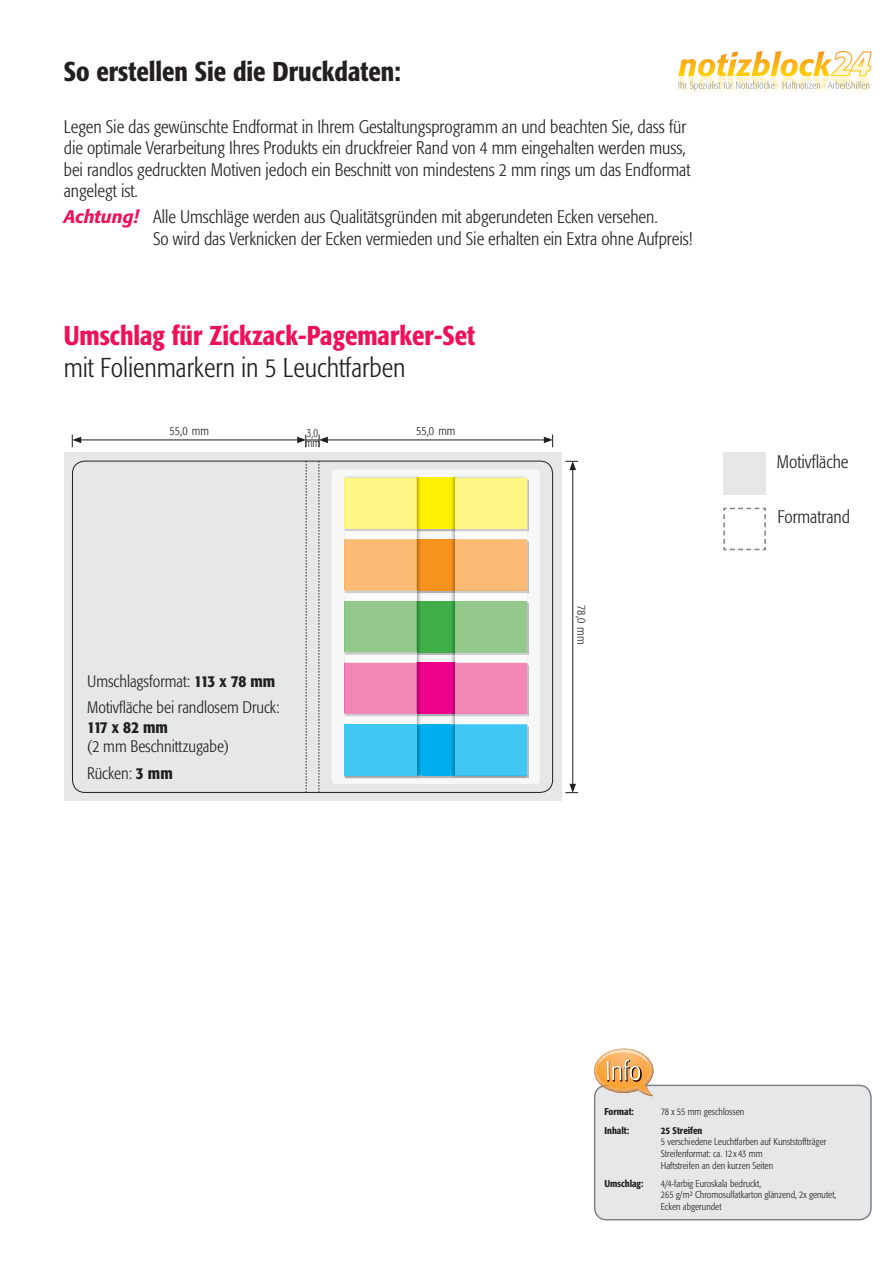
<style>
.page{position:relative;width:893px;height:1263px;background:#fff}
.page>*{position:absolute;margin:0;border:0;box-sizing:border-box;transform-origin:0 0}
.t1{font:500 condensed 27px "Formata";color:#ee1059}
.t2{font:300 condensed 27px "Formata";color:#231f20}
.t3{font:500 condensed 27px "Formata";color:#231f20}
.t4{font:300 condensed 18px/21.6px "Formata";color:#231f20}
.t5{font:300 condensed 16.5px/26.2px "Formata";color:#231f20}
.t6{font:500 condensed 16.5px "Formata";letter-spacing:-.035em;color:#231f20}
.t7{font:300 condensed 12px "Formata";color:#231f20}
.t8{font:300 condensed 12px "Formata";color:#231f20;scale:.88 1}
.t9{font:300 condensed 9.75px/11.7px "Formata";color:#231f20}
.t10{font:500 condensed 9.75px "Formata";color:#231f20}
.s1{font-weight:500;font-style:italic;font-stretch:normal;color:#ee1059}
.s2{font-weight:500}
</style>
<div class="page">
<svg style="left:678px;top:51px;width:194px;height:41px"></svg>
<div style="left:64px;top:452px;width:497px;height:349px;background:#e6e7e9"></div>
<svg style="left:332px;top:470px;width:208px;height:314px;background:#f3f3f3"></svg>
<div style="left:723px;top:452px;width:43px;height:43px;background:#e6e7e9"></div>
<svg style="left:723px;top:507px;width:43px;height:44px"></svg>
<div style="left:595px;top:1085px;width:276px;height:135px;background:#e6e7e9;border-radius:12px"></div>
<div style="left:594px;top:1085px;width:278px;height:135px;border:2px solid #808285;border-radius:12px"></div>
<svg style="left:594px;top:1048px;width:59px;height:49px"></svg>
<div style="left:344px;top:724px;width:183px;height:52px;background:#00aeef"></div>
<img style="left:421px;top:665px;width:108px;height:51px">
<div style="left:344px;top:663px;width:183px;height:51px;background:#ed028c"></div>
<img style="left:421px;top:603px;width:108px;height:52px">
<div style="left:344px;top:601px;width:183px;height:51px;background:#40ae49"></div>
<img style="left:421px;top:541px;width:108px;height:52px">
<div style="left:344px;top:540px;width:183px;height:51px;background:#f7931d"></div>
<img style="left:421px;top:480px;width:108px;height:51px">
<div style="left:344px;top:478px;width:183px;height:51px;background:#fff101"></div>
<svg style="left:306px;top:461px;width:1px;height:332px"></svg>
<svg style="left:319px;top:461px;width:1px;height:332px"></svg>
<hr style="left:325px;top:440px;width:221px;height:1px;background:#231f20">
<svg style="left:544px;top:434px;width:9px;height:13px"></svg>
<hr style="left:79px;top:440px;width:221px;height:1px;background:#231f20">
<svg style="left:72px;top:434px;width:9px;height:13px"></svg>
<svg style="left:297px;top:434px;width:31px;height:13px"></svg>
<hr style="left:572px;top:468px;width:1px;height:318px;background:#231f20">
<svg style="left:565px;top:461px;width:13px;height:9px"></svg>
<svg style="left:565px;top:784px;width:13px;height:9px"></svg>
<svg style="left:450px;top:478px;width:77px;height:298px;background:#c3c3a8"></svg>
<img style="left:344px;top:724px;width:77px;height:54px">
<div style="left:344px;top:724px;width:73px;height:52px;background:#40c7f4"></div>
<svg style="left:344px;top:478px;width:77px;height:246px;background:#dfc499"></svg>
<h1 class="t3" style="left:64px;top:55px;width:339px">So erstellen Sie die Druckdaten:</h1>
<p class="t4" style="left:64px;top:116px;width:628px">Legen Sie das gewünschte Endformat in Ihrem Gestaltungsprogramm an und beachten Sie, dass für die optimale Verarbeitung Ihres Produkts ein druckfreier Rand von 4 mm eingehalten werden muss, bei randlos gedruckten Motiven jedoch ein Beschnitt von mindestens 2 mm rings um das Endformat angelegt ist.</p>
<p class="t4" style="left:153px;top:206px;width:541px;text-indent:-89px"><span class="s1">Achtung!</span> Alle Umschläge werden aus Qualitätsgründen mit abgerundeten Ecken versehen.<br>So wird das Verknicken der Ecken vermieden und Sie erhalten ein Extra ohne Aufpreis!</p>
<h1 class="t1" style="left:64px;top:319px;width:413px">Umschlag für Zickzack-Pagemarker-Set</h1>
<h1 class="t2" style="left:64px;top:352px;width:343px">mit Folienmarkern in 5 Leuchtfarben</h1>
<p class="t7" style="left:170px;top:424px;width:41px">55,0 mm</p>
<p class="t8" style="left:307px;top:426px;width:14px">3,0</p>
<p class="t7" style="left:416px;top:424px;width:41px">55,0 mm</p>
<p class="t8" style="left:305px;top:436px;width:18px">mm</p>
<p class="t5" style="left:87px;top:668px;width:194px">Umschlagsformat: <span class="s2">113 x 78 mm<br></span>Motivfläche bei randlosem Druck:</p>
<p class="t6" style="left:87px;top:717px;width:82px">117 x 82 mm</p>
<p class="t5" style="left:87px;top:734px;width:143px">(2 mm Beschnittzugabe)<br>Rücken: <span class="s2">3 mm</span></p>
<p class="t7" style="left:589px;top:605px;width:40px;rotate:90deg">78,0 mm</p>
<p class="t4" style="left:777px;top:451px;width:73px">Motivfläche</p>
<p class="t4" style="left:777px;top:506px;width:74px">Formatrand</p>
<p class="t10" style="left:604px;top:1106px;width:31px">Format:</p>
<p class="t9" style="left:661px;top:1106px;width:85px">78 x 55 mm geschlossen</p>
<p class="t10" style="left:604px;top:1124px;width:26px">Inhalt:</p>
<p class="t10" style="left:661px;top:1124px;width:43px">25 Streifen</p>
<p class="t9" style="left:661px;top:1136px;width:167px">5 verschiedene Leuchtfarben auf Kunststoffträger<br>Streifenformat: ca. 12 x 43 mm<br>Haftstreifen an den kurzen Seiten</p>
<p class="t10" style="left:604px;top:1177px;width:40px">Umschlag:</p>
<p class="t9" style="left:661px;top:1177px;width:177px">4/4-farbig Euroskala bedruckt,<br>265 g/m² Chromosulfatkarton glänzend, 2x genutet,<br>Ecken abgerundet</p>
</div>
